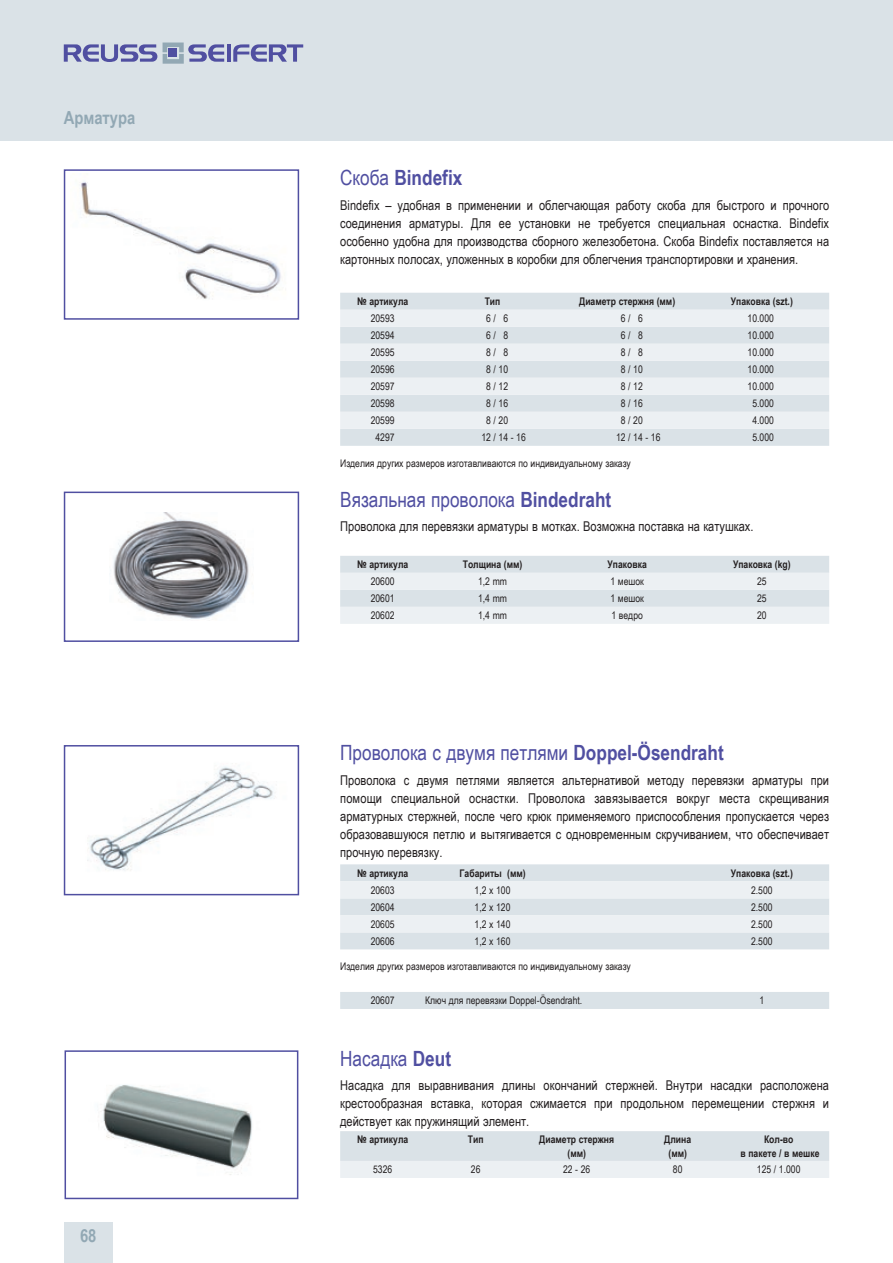
<style>
.page{position:relative;width:893px;height:1263px;background:#fff}
.page>*{position:absolute;margin:0;border:0;box-sizing:border-box;transform-origin:0 0}
.t1{font:21px "Arial Narrow";color:#504fa1}
.t2{font:700 21px "Arial Narrow";color:#504fa1}
.t3{font:700 18px "Arial Narrow";color:#92a8b4}
.t4{font:13.5px/18px "Arial Narrow";color:#231f20;text-align:justify}
.t5{font:10.5px "Arial Narrow";color:#231f20}
.t6{font:700 10.5px/13.5px "Arial Narrow";color:#231f20;text-align:center}
.s1{font-weight:400}
.s2{font-weight:700}
</style>
<div class="page">
<div style="left:0;top:0;width:893px;height:140px;background:#dae2e7"></div>
<div style="left:64px;top:1222px;width:49px;height:41px;background:#dae2e7"></div>
<svg style="left:64px;top:44px;width:93px;height:18px"></svg>
<hr style="left:227px;top:44px;width:4px;height:18px;background:#504fa1">
<svg style="left:233px;top:44px;width:70px;height:18px"></svg>
<svg style="left:163px;top:43px;width:61px;height:21px"></svg>
<div style="left:169px;top:49px;width:8px;height:8px;background:#504fa1"></div>
<div style="left:340px;top:293px;width:489px;height:153px;background:#dae2e7"></div>
<svg style="left:340px;top:310px;width:489px;height:119px;background:#e4eaee"></svg>
<img style="left:81px;top:181px;width:200px;height:118px">
<div style="left:64px;top:169px;width:235px;height:151px;border:2px solid #504fa1"></div>
<svg style="left:340px;top:556px;width:489px;height:68px;background:#e3e9ed"></svg>
<img style="left:113px;top:513px;width:136px;height:106px">
<div style="left:64px;top:492px;width:235px;height:150px;border:2px solid #504fa1"></div>
<svg style="left:340px;top:864px;width:489px;height:145px;fill:#dae2e7"></svg>
<svg style="left:340px;top:881px;width:489px;height:51px;background:#e6ebef"></svg>
<img style="left:87px;top:766px;width:188px;height:105px">
<div style="left:64px;top:745px;width:235px;height:150px;border:2px solid #504fa1"></div>
<img style="left:100px;top:1085px;width:152px;height:90px">
<div style="left:65px;top:1050px;width:233px;height:149px;border:2px solid #504fa1"></div>
<svg style="left:340px;top:1131px;width:489px;height:47px;background:#e0e7eb"></svg>
<h2 class="t3" style="left:64px;top:104px;width:73px">Арматура</h2>
<h2 class="t3" style="left:80px;top:1222px;width:18px">68</h2>
<h1 class="t2" style="left:340px;top:162px;width:124px"><span class="s1">Скоба</span> Bindefix</h1>
<p class="t4" style="left:340px;top:195px;width:490px">Bindefix – удобная в применении и облегчающая работу скоба для быстрого и прочного соединения арматуры. Для ее установки не требуется специальная оснастка. Bindefix особенно удобна для производства сборного железобетона. Скоба Bindefix поставляется на картонных полосах, уложенных в коробки для облегчения транспортировки и хранения.</p>
<p class="t6" style="left:357px;top:294px;width:53px">№ артикула</p>
<p class="t6" style="left:485px;top:294px;width:17px">Тип</p>
<p class="t6" style="left:579px;top:294px;width:97px">Диаметр стержня (мм)</p>
<p class="t6" style="left:731px;top:294px;width:64px">Упаковка (szt.)</p>
<p class="t5" style="left:371px;top:311px;width:25px">20593</p>
<p class="t5" style="left:486px;top:311px;width:24px">6 / 6</p>
<p class="t5" style="left:621px;top:311px;width:24px">6 / 6</p>
<p class="t5" style="left:748px;top:311px;width:28px">10.000</p>
<p class="t5" style="left:371px;top:328px;width:25px">20594</p>
<p class="t5" style="left:486px;top:328px;width:24px">6 / 8</p>
<p class="t5" style="left:621px;top:328px;width:24px">6 / 8</p>
<p class="t5" style="left:748px;top:328px;width:28px">10.000</p>
<p class="t5" style="left:371px;top:345px;width:25px">20595</p>
<p class="t5" style="left:486px;top:345px;width:24px">8 / 8</p>
<p class="t5" style="left:621px;top:345px;width:24px">8 / 8</p>
<p class="t5" style="left:748px;top:345px;width:28px">10.000</p>
<p class="t5" style="left:371px;top:362px;width:25px">20596</p>
<p class="t5" style="left:486px;top:362px;width:24px">8 / 10</p>
<p class="t5" style="left:621px;top:362px;width:24px">8 / 10</p>
<p class="t5" style="left:748px;top:362px;width:28px">10.000</p>
<p class="t5" style="left:371px;top:379px;width:25px">20597</p>
<p class="t5" style="left:486px;top:379px;width:24px">8 / 12</p>
<p class="t5" style="left:621px;top:379px;width:24px">8 / 12</p>
<p class="t5" style="left:748px;top:379px;width:28px">10.000</p>
<p class="t5" style="left:371px;top:396px;width:25px">20598</p>
<p class="t5" style="left:486px;top:396px;width:24px">8 / 16</p>
<p class="t5" style="left:621px;top:396px;width:24px">8 / 16</p>
<p class="t5" style="left:752px;top:396px;width:23px">5.000</p>
<p class="t5" style="left:371px;top:413px;width:25px">20599</p>
<p class="t5" style="left:486px;top:413px;width:24px">8 / 20</p>
<p class="t5" style="left:621px;top:413px;width:24px">8 / 20</p>
<p class="t5" style="left:752px;top:413px;width:23px">4.000</p>
<p class="t5" style="left:375px;top:430px;width:21px">4297</p>
<p class="t5" style="left:481px;top:430px;width:46px">12 / 14 - 16</p>
<p class="t5" style="left:616px;top:430px;width:46px">12 / 14 - 16</p>
<p class="t5" style="left:752px;top:430px;width:23px">5.000</p>
<p class="t5" style="left:340px;top:455px;width:292px">Изделия других размеров изготавливаются по индивидуальному заказу</p>
<h1 class="t1" style="left:340px;top:484px;width:273px">Вязальная проволока <span class="s2">Bindedraht</span></h1>
<p class="t4" style="left:340px;top:517px;width:415px">Проволока для перевязки арматуры в мотках. Возможна поставка на катушках.</p>
<p class="t6" style="left:357px;top:557px;width:53px">№ артикула</p>
<p class="t6" style="left:463px;top:557px;width:61px">Толщина (мм)</p>
<p class="t6" style="left:608px;top:557px;width:41px">Упаковка</p>
<p class="t6" style="left:733px;top:557px;width:59px">Упаковка (kg)</p>
<p class="t5" style="left:371px;top:574px;width:25px">20600</p>
<p class="t5" style="left:478px;top:574px;width:30px">1,2 mm</p>
<p class="t5" style="left:610px;top:574px;width:35px">1 мешок</p>
<p class="t5" style="left:757px;top:574px;width:11px">25</p>
<p class="t5" style="left:371px;top:591px;width:25px">20601</p>
<p class="t5" style="left:478px;top:591px;width:30px">1,4 mm</p>
<p class="t5" style="left:610px;top:591px;width:35px">1 мешок</p>
<p class="t5" style="left:757px;top:591px;width:11px">25</p>
<p class="t5" style="left:371px;top:608px;width:25px">20602</p>
<p class="t5" style="left:478px;top:608px;width:30px">1,4 mm</p>
<p class="t5" style="left:611px;top:608px;width:33px">1 ведро</p>
<p class="t5" style="left:757px;top:608px;width:11px">20</p>
<h1 class="t1" style="left:340px;top:737px;width:385px">Проволока с двумя петлями <span class="s2">Doppel-Ösendraht</span></h1>
<p class="t4" style="left:340px;top:770px;width:490px">Проволока с двумя петлями является альтернативой методу перевязки арматуры при помощи специальной оснастки. Проволока завязывается вокруг места скрещивания арматурных стержней, после чего крюк применяемого приспособления пропускается через образовавшуюся петлю и вытягивается с одновременным скручиванием, что обеспечивает прочную перевязку.</p>
<p class="t6" style="left:357px;top:866px;width:53px">№ артикула</p>
<p class="t6" style="left:459px;top:866px;width:68px">Габариты (мм)</p>
<p class="t6" style="left:731px;top:866px;width:64px">Упаковка (szt.)</p>
<p class="t5" style="left:371px;top:882px;width:25px">20603</p>
<p class="t5" style="left:475px;top:882px;width:37px">1,2 x 100</p>
<p class="t5" style="left:751px;top:882px;width:23px">2.500</p>
<p class="t5" style="left:371px;top:899px;width:25px">20604</p>
<p class="t5" style="left:475px;top:899px;width:37px">1,2 x 120</p>
<p class="t5" style="left:751px;top:899px;width:23px">2.500</p>
<p class="t5" style="left:371px;top:916px;width:25px">20605</p>
<p class="t5" style="left:475px;top:916px;width:37px">1,2 x 140</p>
<p class="t5" style="left:751px;top:916px;width:23px">2.500</p>
<p class="t5" style="left:371px;top:933px;width:25px">20606</p>
<p class="t5" style="left:475px;top:933px;width:37px">1,2 x 160</p>
<p class="t5" style="left:751px;top:933px;width:23px">2.500</p>
<p class="t5" style="left:340px;top:959px;width:292px">Изделия других размеров изготавливаются по индивидуальному заказу</p>
<p class="t5" style="left:371px;top:993px;width:25px">20607</p>
<p class="t5" style="left:425px;top:993px;width:159px">Ключ для перевязки Doppel-Ösendraht.</p>
<p class="t5" style="left:759px;top:993px;width:6px">1</p>
<h1 class="t1" style="left:340px;top:1043px;width:112px">Насадка <span class="s2">Deut</span></h1>
<p class="t4" style="left:340px;top:1076px;width:490px">Насадка для выравнивания длины окончаний стержней. Внутри насадки расположена крестообразная вставка, которая сжимается при продольном перемещении стержня и действует как пружинящий элемент.</p>
<p class="t6" style="left:357px;top:1132px;width:53px">№ артикула</p>
<p class="t6" style="left:468px;top:1132px;width:17px">Тип</p>
<p class="t6" style="left:539px;top:1132px;width:76px">Диаметр стержня (мм)</p>
<p class="t6" style="left:664px;top:1132px;width:28px">Длина (мм)</p>
<p class="t6" style="left:740px;top:1132px;width:81px">Кол-во<br>в пакете / в мешке</p>
<p class="t5" style="left:373px;top:1162px;width:21px">5326</p>
<p class="t5" style="left:471px;top:1162px;width:11px">26</p>
<p class="t5" style="left:563px;top:1162px;width:29px">22 - 26</p>
<p class="t5" style="left:673px;top:1162px;width:11px">80</p>
<p class="t5" style="left:757px;top:1162px;width:45px">125 / 1.000</p>
</div>
